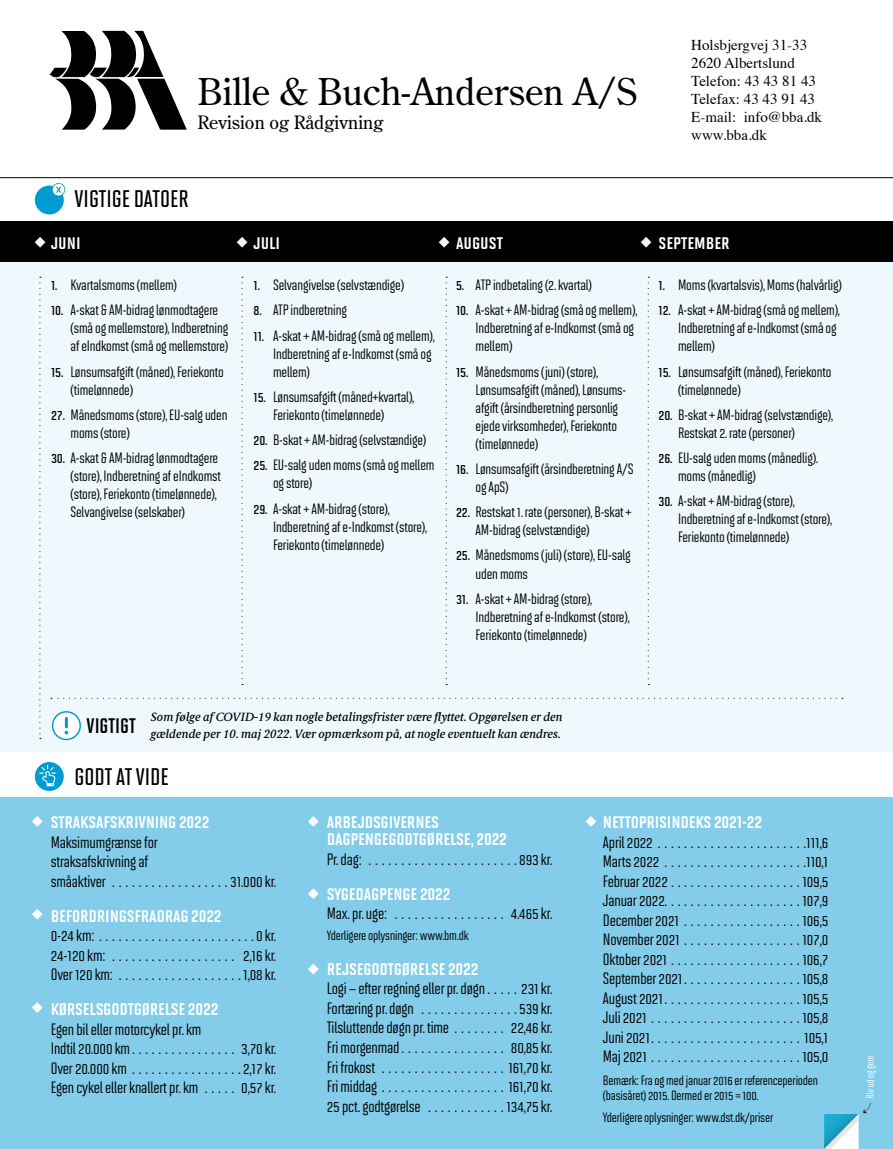
<style>
.page{position:relative;width:893px;height:1149px;background:#fff}
.page>*{position:absolute;margin:0;border:0;box-sizing:border-box;transform-origin:0 0}
.t1{font:36.75px "Century Old Style";color:#000}
.t2{font:24px "Solano Gothic MVB Sb Cap";color:#000}
.t3{font:21px "Solano Gothic MVB Bd SC";color:#000}
.t4{font:19.5px/17.2px "Solano Gothic MVB Bd SC";letter-spacing:-.01em;color:#fff}
.t5{font:18.45px "Century Old Style";color:#000}
.t6{font:500 16.5px/19.5px "Solano Gothic MVB";letter-spacing:-.01em;color:#000;text-align:justify}
.t7{font:500 15px/18px "Solano Gothic MVB";letter-spacing:-.01em;color:#000}
.t8{font:15px/18px "Times";color:#000}
.t9{font:500 13.5px/15px "Solano Gothic MVB";letter-spacing:-.01em;color:#000}
.t10{font:italic 500 12px/16.5px "Berling Serif Text";color:#000}
.s1{font-weight:600}
</style>
<div class="page">
<div style="left:0;top:249px;width:893px;height:502px;background:#eef8fd"></div>
<div style="left:0;top:796px;width:893px;height:352px;background:#83cdea"></div>
<div style="left:35px;top:185px;width:29px;height:29px;background:#009bd0;border-radius:50%"></div>
<svg style="left:52px;top:183px;width:13px;height:13px"></svg>
<svg style="left:35px;top:761px;width:29px;height:29px"></svg>
<svg style="left:39px;top:764px;width:17px;height:22px"></svg>
<div style="left:0;top:221px;width:893px;height:40px;background:#000"></div>
<svg style="left:824px;top:1056px;width:52px;height:92px"></svg>
<svg style="left:32px;top:816px;width:11px;height:10px"></svg>
<svg style="left:308px;top:816px;width:11px;height:10px"></svg>
<svg style="left:586px;top:816px;width:10px;height:10px"></svg>
<svg style="left:32px;top:909px;width:11px;height:10px"></svg>
<svg style="left:308px;top:888px;width:11px;height:10px"></svg>
<svg style="left:32px;top:1002px;width:11px;height:10px"></svg>
<svg style="left:308px;top:964px;width:11px;height:10px"></svg>
<svg style="left:51px;top:697px;width:780px;height:1px"></svg>
<svg style="left:52px;top:711px;width:29px;height:29px"></svg>
<svg style="left:35px;top:237px;width:10px;height:10px"></svg>
<svg style="left:40px;top:277px;width:1px;height:462px"></svg>
<svg style="left:242px;top:277px;width:1px;height:408px"></svg>
<svg style="left:237px;top:237px;width:10px;height:10px"></svg>
<svg style="left:446px;top:277px;width:1px;height:408px"></svg>
<svg style="left:439px;top:237px;width:10px;height:10px"></svg>
<svg style="left:648px;top:277px;width:1px;height:408px"></svg>
<svg style="left:641px;top:237px;width:10px;height:10px"></svg>
<hr style="left:0;top:177px;width:893px;height:1px;background:#000">
<svg style="left:50px;top:31px;width:137px;height:99px"></svg>
<h1 class="t1" style="left:197px;top:68px;width:441px">Bille &amp; Buch-Andersen A/S</h1>
<p class="t5" style="left:197px;top:111px;width:188px">Revision og Rådgivning</p>
<h2 class="t2" style="left:75px;top:186px;width:116px">VIGTIGE DATOER</h2>
<h3 class="t4" style="left:51px;top:233px;width:31px">juni</h3>
<p class="t7" style="left:51px;top:276px;width:127px"><span class="s1">1.</span> Kvartalsmoms (mellem)</p>
<p class="t7" style="left:71px;top:301px;width:159px;text-indent:-20px"><span class="s1">10.</span> A-skat &amp; AM-bidrag lønmodtagere (små og mellemstore), Indberetning af eIndkomst (små og mellemstore)</p>
<p class="t7" style="left:71px;top:362px;width:155px;text-indent:-20px"><span class="s1">15.</span> Lønsumsafgift (måned), Feriekonto (timelønnede)</p>
<p class="t7" style="left:71px;top:405px;width:158px;text-indent:-20px"><span class="s1">27.</span> Månedsmoms (store), EU-salg uden moms (store)</p>
<p class="t7" style="left:71px;top:449px;width:152px;text-indent:-20px"><span class="s1">30.</span> A-skat &amp; AM-bidrag lønmodtagere (store), Indberetning af eIndkomst (store), Feriekonto (timelønnede), Selvangivelse (selskaber)</p>
<h3 class="t4" style="left:254px;top:233px;width:28px">juli</h3>
<p class="t7" style="left:254px;top:276px;width:152px"><span class="s1">1.</span> Selvangivelse (selvstændige)</p>
<p class="t7" style="left:254px;top:301px;width:95px"><span class="s1">8.</span> ATP indberetning</p>
<p class="t7" style="left:273px;top:326px;width:163px;text-indent:-20px"><span class="s1">11.</span> A-skat + AM-bidrag (små og mellem),<br>Indberetning af e-Indkomst (små og mellem)</p>
<p class="t7" style="left:273px;top:387px;width:143px;text-indent:-20px"><span class="s1">15.</span> Lønsumsafgift (måned+kvartal),<br>Feriekonto (timelønnede)</p>
<p class="t7" style="left:254px;top:431px;width:174px"><span class="s1">20.</span> B-skat + AM-bidrag (selvstændige)</p>
<p class="t7" style="left:273px;top:456px;width:163px;text-indent:-20px"><span class="s1">25.</span> EU-salg uden moms (små og mellem og store)</p>
<p class="t7" style="left:273px;top:499px;width:156px;text-indent:-20px"><span class="s1">29.</span> A-skat + AM-bidrag (store),<br>Indberetning af e-Indkomst (store),<br>Feriekonto (timelønnede)</p>
<h3 class="t4" style="left:456px;top:233px;width:48px">august</h3>
<p class="t7" style="left:456px;top:276px;width:137px"><span class="s1">5.</span> ATP indbetaling (2. kvartal)</p>
<p class="t7" style="left:476px;top:301px;width:163px;text-indent:-20px"><span class="s1">10.</span> A-skat + AM-bidrag (små og mellem),<br>Indberetning af e-Indkomst (små og mellem)</p>
<p class="t7" style="left:476px;top:362px;width:152px;text-indent:-20px"><span class="s1">15.</span> Månedsmoms (juni) (store),<br>Lønsumsafgift (måned), Lønsums&shy;afgift (årsindberetning personlig ejede virksomheder), Feriekonto (timelønnede)</p>
<p class="t7" style="left:476px;top:459px;width:159px;text-indent:-20px"><span class="s1">16.</span> Lønsumsafgift (årsindberetning A/S og ApS)</p>
<p class="t7" style="left:476px;top:503px;width:158px;text-indent:-20px"><span class="s1">22.</span> Restskat 1. rate (personer), B-skat +<br>AM-bidrag (selvstændige)</p>
<p class="t7" style="left:476px;top:546px;width:157px;text-indent:-20px"><span class="s1">25.</span> Månedsmoms (juli) (store), EU-salg uden moms</p>
<p class="t7" style="left:476px;top:589px;width:156px;text-indent:-20px"><span class="s1">31.</span> A-skat + AM-bidrag (store),<br>Indberetning af e-Indkomst (store),<br>Feriekonto (timelønnede)</p>
<p class="t8" style="left:691px;top:35px;width:132px">Holsbjergvej 31-33<br>2620 Albertslund<br>Telefon: 43 43 81 43<br>Telefax: 43 43 91 43<br>E-mail: info@bba.dk www.bba.dk</p>
<h3 class="t4" style="left:659px;top:233px;width:73px">september</h3>
<p class="t7" style="left:659px;top:276px;width:185px"><span class="s1">1.</span> Moms (kvartalsvis), Moms (halvårlig)</p>
<p class="t7" style="left:678px;top:301px;width:163px;text-indent:-20px"><span class="s1">12.</span> A-skat + AM-bidrag (små og mellem),<br>Indberetning af e-Indkomst (små og mellem)</p>
<p class="t7" style="left:678px;top:362px;width:155px;text-indent:-20px"><span class="s1">15.</span> Lønsumsafgift (måned), Feriekonto (timelønnede)</p>
<p class="t7" style="left:678px;top:405px;width:156px;text-indent:-20px"><span class="s1">20.</span> B-skat + AM-bidrag (selvstændige),<br>Restskat 2. rate (personer)</p>
<p class="t7" style="left:678px;top:449px;width:141px;text-indent:-20px"><span class="s1">26.</span> EU-salg uden moms (månedlig). moms (månedlig)</p>
<p class="t7" style="left:678px;top:492px;width:156px;text-indent:-20px"><span class="s1">30.</span> A-skat + AM-bidrag (store),<br>Indberetning af e-Indkomst (store),<br>Feriekonto (timelønnede)</p>
<h3 class="t3" style="left:87px;top:713px;width:51px">VIGTIGT</h3>
<p class="t10" style="left:151px;top:708px;width:413px">Som følge af COVID-19 kan nogle betalingsfrister være flyttet. Opgørelsen er den gældende per 10. maj 2022. Vær opmærksom på, at nogle eventuelt kan ændres.</p>
<h2 class="t2" style="left:75px;top:763px;width:96px">GODT AT VIDE</h2>
<h3 class="t4" style="left:51px;top:812px;width:160px">straksafskrivning 2022</h3>
<p class="t6" style="left:51px;top:831px;width:227px;text-align:left">Maksimumgrænse for<br>straksafskrivning af<br>småaktiver . . . . . . . . . . . . . . . . . . 31.000 kr.</p>
<h3 class="t4" style="left:51px;top:905px;width:172px">befordringsfradrag 2022</h3>
<p class="t6" style="left:51px;top:925px;width:227px">0-24 km: . . . . . . . . . . . . . . . . . . . . . . . . 0 kr.<br>24-120 km: . . . . . . . . . . . . . . . . . . . 2,16 kr.<br>Over 120 km: . . . . . . . . . . . . . . . . . . . 1,08 kr.</p>
<h3 class="t4" style="left:51px;top:999px;width:169px">kørselsgodtgørelse 2022</h3>
<p class="t6" style="left:51px;top:1018px;width:227px;text-align:left">Egen bil eller motorcykel pr. km<br>Indtil 20.000 km . . . . . . . . . . . . . . . . 3,70 kr.<br>Over 20.000 km . . . . . . . . . . . . . . . . . 2,17 kr.<br>Egen cykel eller knallert pr. km . . . . . 0,57 kr.</p>
<h3 class="t4" style="left:327px;top:812px;width:182px">arbejdsgivernes dagpengegodtgørelse, 2022</h3>
<p class="t6" style="left:327px;top:849px;width:227px">Pr. dag: . . . . . . . . . . . . . . . . . . . . . . . 893 kr.</p>
<h3 class="t4" style="left:327px;top:884px;width:125px">sygedagpenge 2022</h3>
<p class="t6" style="left:327px;top:903px;width:227px">Max. pr. uge: . . . . . . . . . . . . . . . . . 4.465 kr.</p>
<p class="t9" style="left:327px;top:927px;width:143px">Yderligere oplysninger: www.bm.dk</p>
<h3 class="t4" style="left:327px;top:959px;width:153px">rejsegodtgørelse 2022</h3>
<p class="t6" style="left:327px;top:978px;width:227px">Logi – efter regning eller pr. døgn . . . . . 231 kr.<br>Fortæring pr. døgn . . . . . . . . . . . . . . . 539 kr.<br>Tilsluttende døgn pr. time . . . . . . . . 22,46 kr.<br>Fri morgenmad . . . . . . . . . . . . . . . . 80,85 kr.<br>Fri frokost . . . . . . . . . . . . . . . . . . . 161,70 kr.<br>Fri middag . . . . . . . . . . . . . . . . . . . 161,70 kr.<br>25 pct. godtgørelse . . . . . . . . . . . . 134,75 kr.</p>
<h3 class="t4" style="left:603px;top:812px;width:161px">nettoprisindeks 2021-22</h3>
<p class="t6" style="left:603px;top:831px;width:227px">April 2022 . . . . . . . . . . . . . . . . . . . . . . .111,6<br>Marts 2022 . . . . . . . . . . . . . . . . . . . . . .110,1<br>Februar 2022 . . . . . . . . . . . . . . . . . . . . 109,5<br>Januar 2022.....................107,9<br>December 2021 . . . . . . . . . . . . . . . . . . 106,5<br>November 2021 . . . . . . . . . . . . . . . . . . 107,0<br>Oktober 2021 . . . . . . . . . . . . . . . . . . . . 106,7<br>September 2021 . . . . . . . . . . . . . . . . . . 105,8<br>August 2021.....................105,5<br>Juli 2021 . . . . . . . . . . . . . . . . . . . . . . . 105,8<br>Juni 2021.......................105,1<br>Maj 2021 . . . . . . . . . . . . . . . . . . . . . . . 105,0</p>
<p class="t9" style="left:603px;top:1072px;width:217px">Bemærk: Fra og med januar 2016 er referenceperioden (basisåret) 2015. Dermed er 2015 = 100.</p>
<p class="t9" style="left:603px;top:1109px;width:172px">Yderligere oplysninger: www.dst.dk/priser</p>
</div>
